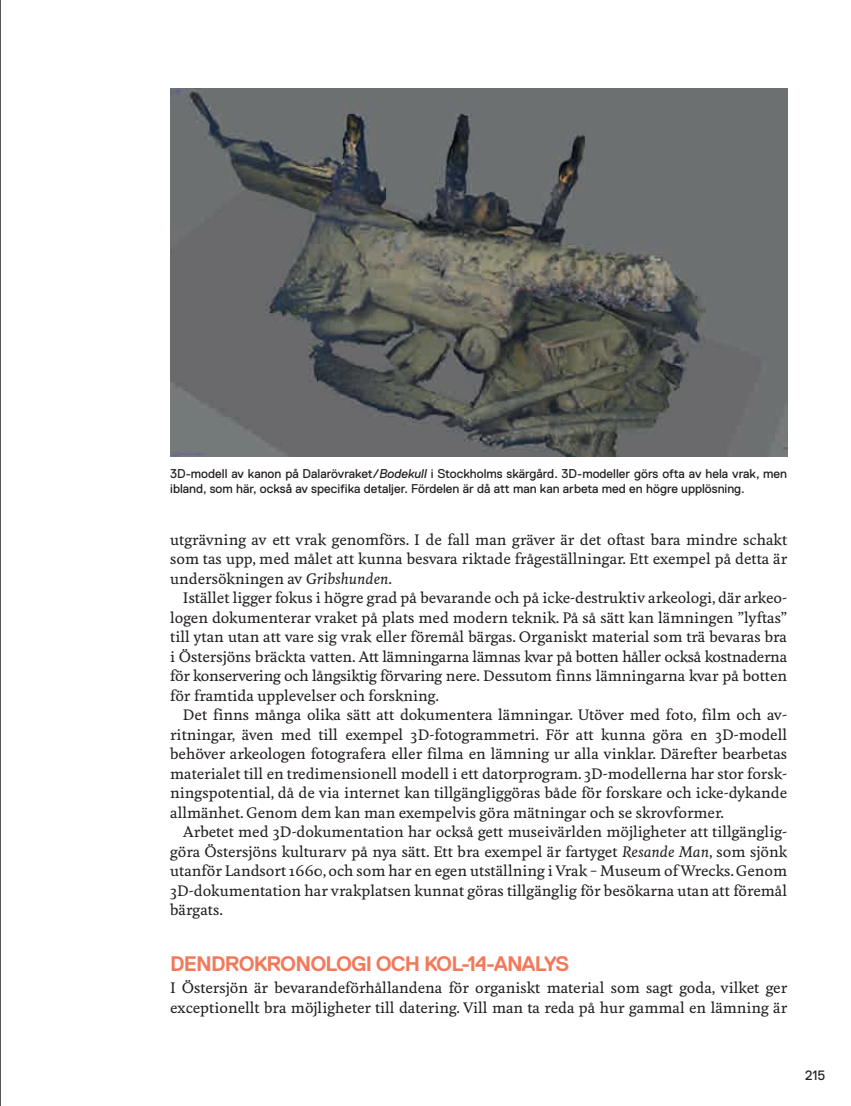
<style>
.page{position:relative;width:851px;height:1106px;background:#fff}
.page>*{position:absolute;margin:0;border:0;box-sizing:border-box;transform-origin:0 0}
.t1{font:700 21px "Replica Std";letter-spacing:-.04em;color:#f3795b}
.t2{font:500 14.25px/19.5px "Feijoa";color:#231f20;text-align:justify}
.t3{font:13.5px "Replica Std";color:#231f20}
.t4{font:12.75px/15.3px "Replica Std";color:#231f20}
.s1{font-style:italic}
</style>
<div class="page">
<hr style="left:0;top:0;width:1px;height:1106px;background:#231f20">
<img style="left:170px;top:88px;width:617px;height:368px">
<p class="t4" style="left:170px;top:466px;width:618px">3D-modell av kanon på Dalarövraket/<span class="s1">Bodekull</span> i Stockholms skärgård. 3D-modeller görs ofta av hela vrak, men ibland, som här, också av specifika detaljer. Fördelen är då att man kan arbeta med en högre upplösning.</p>
<p class="t2" style="left:170px;top:530px;width:618px">utgrävning av ett vrak genomförs. I de fall man gräver är det oftast bara mindre schakt som tas upp, med målet att kunna besvara riktade frågeställningar. Ett exempel på detta är undersökningen av <span class="s1">Gribshunden</span>.</p>
<p class="t2" style="left:170px;top:588px;width:618px;text-indent:13px">Istället ligger fokus i högre grad på bevarande och på icke-destruktiv arkeologi, där arkeo&shy;logen dokumenterar vraket på plats med modern teknik. På så sätt kan lämningen ”lyftas” till ytan utan att vare sig vrak eller föremål bärgas. Organiskt material som trä bevaras bra i Östersjöns bräckta vatten. Att lämningarna lämnas kvar på botten håller också kostnaderna för konservering och långsiktig förvaring nere. Dessutom finns lämningarna kvar på botten för framtida upplevelser och forskning.</p>
<p class="t2" style="left:170px;top:705px;width:618px;text-indent:13px">Det finns många olika sätt att dokumentera lämningar. Utöver med foto, film och av&shy;ritningar, även med till exempel 3D-fotogrammetri. För att kunna göra en 3D-modell behöver arkeologen fotografera eller filma en lämning ur alla vinklar. Därefter bearbetas materialet till en tredimensionell modell i ett datorprogram. 3D-modellerna har stor forsk&shy;ningspotential, då de via internet kan tillgängliggöras både för forskare och icke-dykande allmänhet. Genom dem kan man exempelvis göra mätningar och se skrovformer.</p>
<p class="t2" style="left:170px;top:822px;width:618px;text-indent:13px">Arbetet med 3D-dokumentation har också gett museivärlden möjligheter att tillgänglig&shy;göra Östersjöns kulturarv på nya sätt. Ett bra exempel är fartyget <span class="s1">Resande Man</span>, som sjönk utanför Landsort 1660, och som har en egen utställning i Vrak – Museum of Wrecks.Genom 3D-dokumentation har vrakplatsen kunnat göras tillgänglig för besökarna utan att föremål bärgats.</p>
<h4 class="t1" style="left:170px;top:952px;width:400px">DENDROKRONOLOGI OCH KOL-14-ANALYS</h4>
<p class="t2" style="left:170px;top:978px;width:618px">I Östersjön är bevarandeförhållandena för organiskt material som sagt goda, vilket ger exceptionellt bra möjligheter till datering. Vill man ta reda på hur gammal en lämning är</p>
<p class="t3" style="left:804px;top:1067px;width:22px">215</p>
</div>
